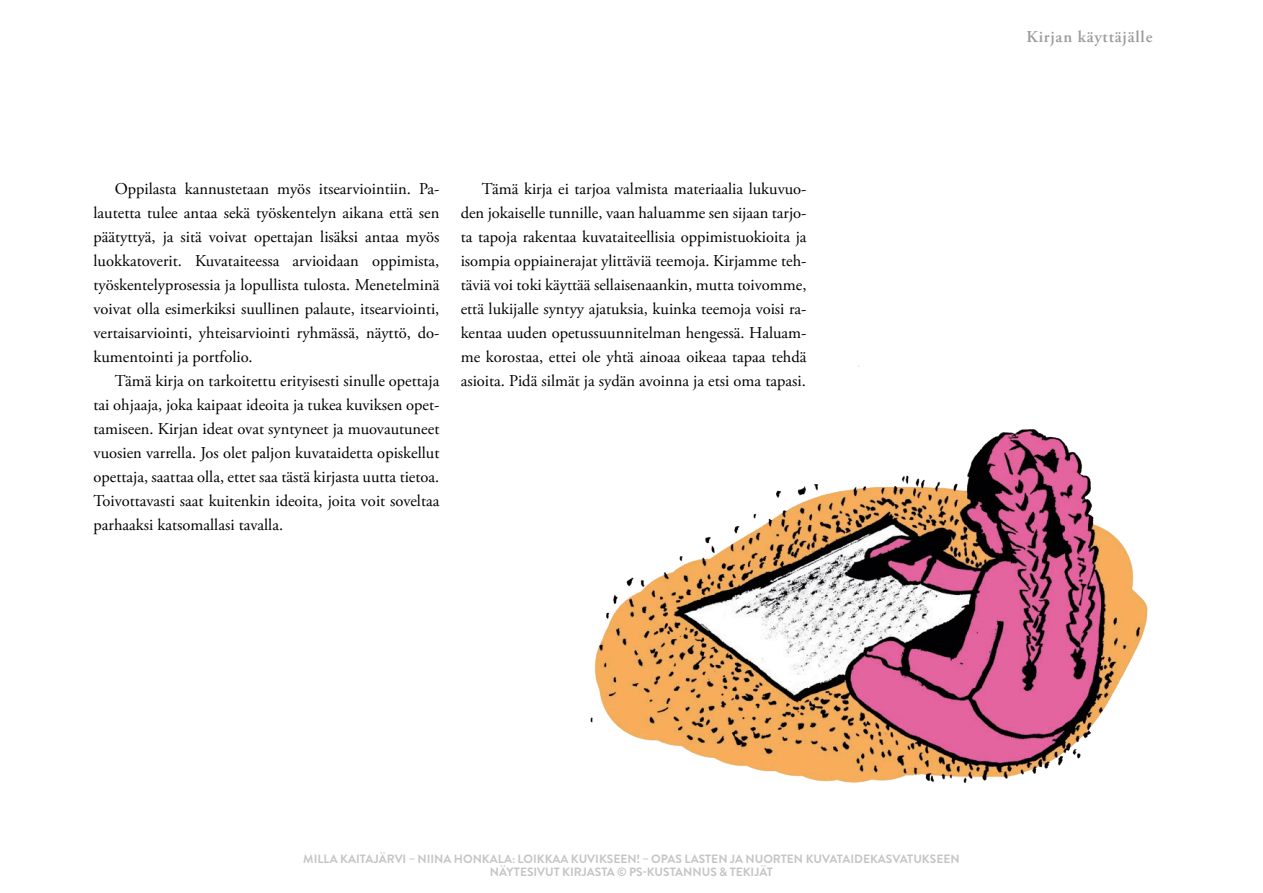
<style>
.page{position:relative;width:1263px;height:893px;background:#fff}
.page>*{position:absolute;margin:0;border:0;box-sizing:border-box;transform-origin:0 0}
.t1{font:16.5px/24px "Adobe Garamond Pro";color:#000;text-align:justify}
.t2{font:600 16.5px "Adobe Garamond Pro";letter-spacing:.05em;color:#9c9c9c}
.t3{font:700 12px/13.5px "Brandon Grotesque";color:#c5c5c5;text-align:center}
</style>
<div class="page">
<img style="left:590px;top:365px;width:558px;height:418px">
<p class="t1" style="left:115px;top:177px;width:326px">Oppilasta kannustetaan myös itsearviointiin. Pa-</p>
<p class="t1" style="left:94px;top:201px;width:347px">lautetta tulee antaa sekä työskentelyn aikana että sen</p>
<p class="t1" style="left:94px;top:225px;width:347px">päätyttyä, ja sitä voivat opettajan lisäksi antaa myös</p>
<p class="t1" style="left:94px;top:249px;width:347px">luokkatoverit. Kuvataiteessa arvioidaan oppimista,</p>
<p class="t1" style="left:94px;top:273px;width:347px">työskentelyprosessia ja lopullista tulosta. Menetelminä</p>
<p class="t1" style="left:94px;top:297px;width:347px">voivat olla esimerkiksi suullinen palaute, itsearviointi,</p>
<p class="t1" style="left:94px;top:321px;width:347px">vertaisarviointi, yhteisarviointi ryhmässä, näyttö, do-</p>
<p class="t1" style="left:94px;top:345px;width:161px">kumentointi ja portfolio.</p>
<p class="t1" style="left:115px;top:369px;width:326px">Tämä kirja on tarkoitettu erityisesti sinulle opettaja</p>
<p class="t1" style="left:94px;top:393px;width:347px">tai ohjaaja, joka kaipaat ideoita ja tukea kuviksen opet-</p>
<p class="t1" style="left:94px;top:417px;width:347px">tamiseen. Kirjan ideat ovat syntyneet ja muovautuneet</p>
<p class="t1" style="left:94px;top:441px;width:347px">vuosien varrella. Jos olet paljon kuvataidetta opiskellut</p>
<p class="t1" style="left:94px;top:465px;width:347px">opettaja, saattaa olla, ettet saa tästä kirjasta uutta tietoa.</p>
<p class="t1" style="left:94px;top:489px;width:347px">Toivottavasti saat kuitenkin ideoita, joita voit soveltaa</p>
<p class="t1" style="left:94px;top:513px;width:191px">parhaaksi katsomallasi tavalla.</p>
<p class="t1" style="left:461px;top:177px;width:347px;text-indent:21px">Tämä kirja ei tarjoa valmista materiaalia lukuvuo&shy;den jokaiselle tunnille, vaan haluamme sen sijaan tarjo&shy;ta tapoja rakentaa kuvataiteellisia oppimistuokioita ja isompia oppiainerajat ylittäviä teemoja. Kirjamme teh&shy;täviä voi toki käyttää sellaisenaankin, mutta toivomme, että lukijalle syntyy ajatuksia, kuinka teemoja voisi ra&shy;kentaa uuden opetussuunnitelman hengessä. Haluam&shy;me korostaa, ettei ole yhtä ainoaa oikeaa tapaa tehdä asioita. Pidä silmät ja sydän avoinna ja etsi oma tapasi.</p>
<p class="t2" style="left:1026px;top:27px;width:127px">Kirjan käyttäjälle</p>
<p class="t3" style="left:303px;top:852px;width:658px">MILLA KAITAJÄRVI – NIINA HONKALA: LOIKKAA KUVIKSEEN! – OPAS LASTEN JA NUORTEN KUVATAIDEKASVATUKSEEN<br>NÄYTESIVUT KIRJASTA © PS-KUSTANNUS &amp; TEKIJÄT</p>
</div>
